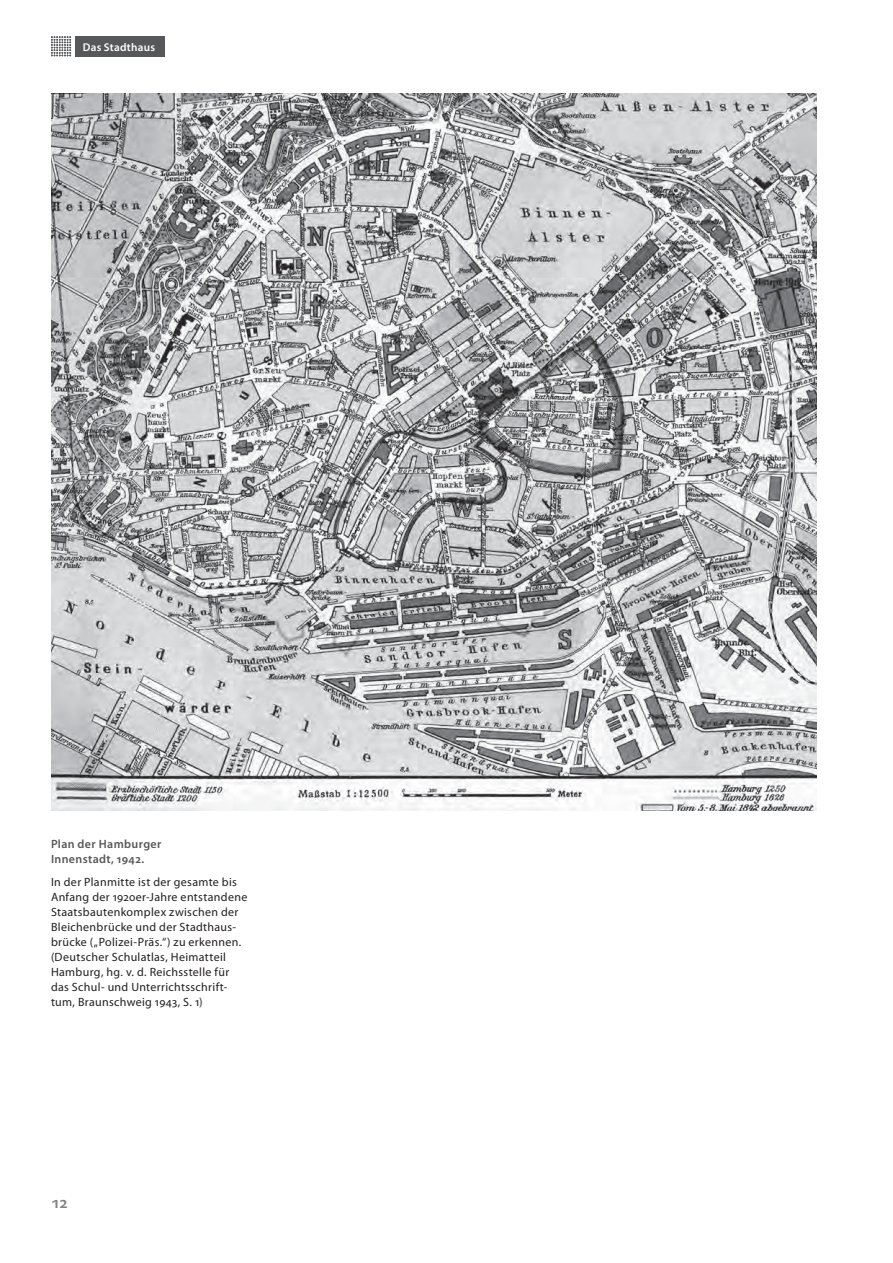
<style>
.page{position:relative;width:893px;height:1263px;background:#fff}
.page>*{position:absolute;margin:0;border:0;box-sizing:border-box;transform-origin:0 0}
.t1{font:600 16.5px "Myriad Pro";color:#808285}
.t2{font:12px/15px "Myriad Pro";letter-spacing:.025em;color:#231f20}
.t3{font:600 12px/15px "Myriad Pro";letter-spacing:.03em;color:#57585a}
.t4{font:600 11.25px "Myriad Pro";letter-spacing:.025em;color:#fff}
.s1{font-weight:600;color:#57585a}
</style>
<div class="page">
<svg style="left:51px;top:36px;width:20px;height:20px"></svg>
<div style="left:75px;top:36px;width:89px;height:20px;background:#57585a"></div>
<img style="left:51px;top:94px;width:765px;height:717px">
<p class="t4" style="left:83px;top:40px;width:74px">Das Stadthaus</p>
<p class="t3" style="left:51px;top:836px;width:112px">Plan der Hamburger<br>Innenstadt, 1942.</p>
<p class="t2" style="left:51px;top:874px;width:198px">In der Planmitte ist der gesamte bis Anfang der 1920er-Jahre entstandene Staatsbautenkomplex zwischen der Bleichenbrücke und der Stadthaus&shy;brücke („Polizei-Präs.“) zu erkennen. (Deutscher Schulatlas, Heimatteil Hamburg, hg. v. d. Reichsstelle für das Schul- und Unterrichtsschrift&shy;tum, Braunschweig 1943, S. 1 <span class="s1">)</span></p>
<h1 class="t1" style="left:51px;top:1192px;width:19px">12</h1>
</div>
